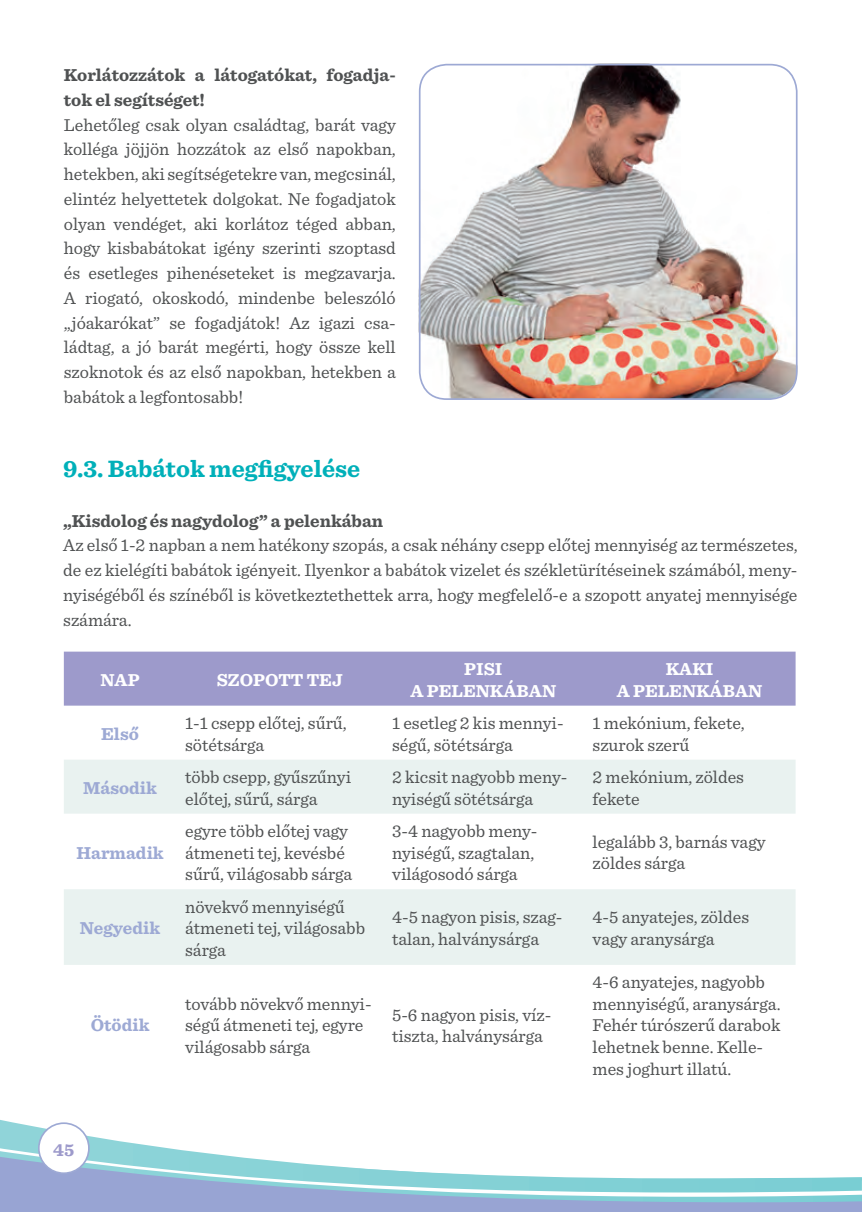
<style>
.page{position:relative;width:862px;height:1212px;background:#fff}
.page>*{position:absolute;margin:0;border:0;box-sizing:border-box;transform-origin:0 0}
.t1{font:700 24.75px "Sentinel";color:#00b0b9}
.t2{font:700 18.22px "Sentinel";color:#9d9acb}
.t3{font:18px/21.6px "Sentinel";color:#4f5152}
.t4{font:700 18px/24.8px "Sentinel";color:#4f5152}
.t5{font:700 18px/21.6px "Sentinel";color:#fff;text-align:center}
.t6{font:700 18px "Sentinel";color:#9da9d4}
</style>
<div class="page">
<div style="left:0;top:1203px;width:861px;height:9px;background:#98a4d3"></div>
<svg style="left:0;top:1199px;width:861px;height:4px;background:#91aed3"></svg>
<svg style="left:0;top:1192px;width:861px;height:7px;fill:#98aad3"></svg>
<svg style="left:0;top:1120px;width:861px;height:72px"></svg>
<div style="left:39px;top:1123px;width:50px;height:50px;background:#fff;border-radius:50%"></div>
<div style="left:38px;top:1122px;width:52px;height:52px;border:2px solid #9da9d4;border-radius:50%"></div>
<img style="left:421px;top:64px;width:376px;height:335px">
<div style="left:64px;top:652px;width:731px;height:54px;background:#9d9acb"></div>
<div style="left:64px;top:760px;width:731px;height:54px;background:#e9f2f0"></div>
<div style="left:64px;top:889px;width:731px;height:76px;background:#e9f2f0"></div>
<div style="left:418px;top:64px;width:379px;height:336px;border:2px solid #9da9d4;border-radius:27px"></div>
<p class="t4" style="left:64px;top:62px;width:333px">Korlátozzátok a látogatókat, fogadja&shy;tok el segítséget!</p>
<p class="t3" style="left:64px;top:111px;width:333px;line-height:24.8px;text-align:justify">Lehetőleg csak olyan családtag, barát vagy kolléga jöjjön hozzátok az első napokban, hetekben, aki segítségetekre van, megcsinál, elintéz helyettetek dolgokat. Ne fogadjatok olyan vendéget, aki korlátoz téged abban, hogy kisbabátokat igény szerinti szoptasd és esetleges pihenéseteket is megzavarja.<br>A riogató, okoskodó, mindenbe beleszóló „jóakarókat” se fogadjátok! Az igazi csa&shy;ládtag, a jó barát megérti, hogy össze kell szoknotok és az első napokban, hetekben a babátok a legfontosabb!</p>
<h1 class="t1" style="left:63px;top:449px;width:298px">9.3. Babátok megfigyelése</h1>
<p class="t4" style="left:63px;top:507px;width:321px">„Kisdolog és nagydolog” a pelenkában</p>
<p class="t3" style="left:63px;top:532px;width:735px;line-height:24.8px;text-align:justify">Az első 1-2 napban a nem hatékony szopás, a csak néhány csepp előtej mennyiség az természetes, de ez kielégíti babátok igényeit. Ilyenkor a babátok vizelet és székletürítéseinek számából, men - nyiségéből és színéből is következtethettek arra, hogy megfelelő-e a szopott anyatej mennyisége számára.</p>
<p class="t5" style="left:100px;top:668px;width:41px">NAP</p>
<p class="t5" style="left:216px;top:668px;width:127px">SZOPOTT TEJ</p>
<p class="t5" style="left:410px;top:657px;width:147px">PISI<br>A PELENKÁBAN</p>
<p class="t5" style="left:616px;top:657px;width:147px">KAKI<br>A PELENKÁBAN</p>
<p class="t6" style="left:101px;top:720px;width:39px">Első</p>
<p class="t3" style="left:185px;top:711px;width:163px">1-1 csepp előtej, sűrű, sötétsárga</p>
<p class="t3" style="left:392px;top:711px;width:173px">1 esetleg 2 kis mennyi&shy;ségű, sötétsárga</p>
<p class="t3" style="left:592px;top:711px;width:153px">1 mekónium, fekete, szurok szerű</p>
<p class="t6" style="left:83px;top:774px;width:75px">Második</p>
<p class="t3" style="left:185px;top:765px;width:167px">több csepp, gyűszűnyi előtej, sűrű, sárga</p>
<p class="t3" style="left:392px;top:765px;width:177px">2 kicsit nagyobb men - nyiségű sötétsárga</p>
<p class="t3" style="left:592px;top:765px;width:153px">2 mekónium, zöldes fekete</p>
<p class="t6" style="left:76px;top:838px;width:89px">Harmadik</p>
<p class="t3" style="left:185px;top:819px;width:168px">egyre több előtej vagy átmeneti tej, kevésbé sűrű, világosabb sárga</p>
<p class="t3" style="left:392px;top:819px;width:147px">3-4 nagyobb men - nyiségű, szagtalan, világosodó sárga</p>
<p class="t3" style="left:592px;top:830px;width:174px">legalább 3, barnás vagy zöldes sárga</p>
<p class="t6" style="left:80px;top:914px;width:82px">Negyedik</p>
<p class="t6" style="left:91px;top:1011px;width:60px">Ötödik</p>
<p class="t3" style="left:185px;top:895px;width:181px">növekvő mennyiségű átmeneti tej, világosabb sárga</p>
<p class="t3" style="left:392px;top:905px;width:172px">4-5 nagyon pisis, szag&shy;talan, halványsárga</p>
<p class="t3" style="left:592px;top:905px;width:158px">4-5 anyatejes, zöldes vagy aranysárga</p>
<p class="t3" style="left:185px;top:992px;width:188px">tovább növekvő mennyi&shy;ségű átmeneti tej, egyre világosabb sárga</p>
<p class="t3" style="left:392px;top:1003px;width:161px">5-6 nagyon pisis, víz&shy;tiszta, halványsárga</p>
<p class="t3" style="left:592px;top:970px;width:189px">4-6 anyatejes, nagyobb mennyiségű, aranysárga.<br>Fehér túrószerű darabok lehetnek benne. Kelle&shy;mes joghurt illatú.</p>
<p class="t2" style="left:53px;top:1135px;width:23px">45</p>
</div>
